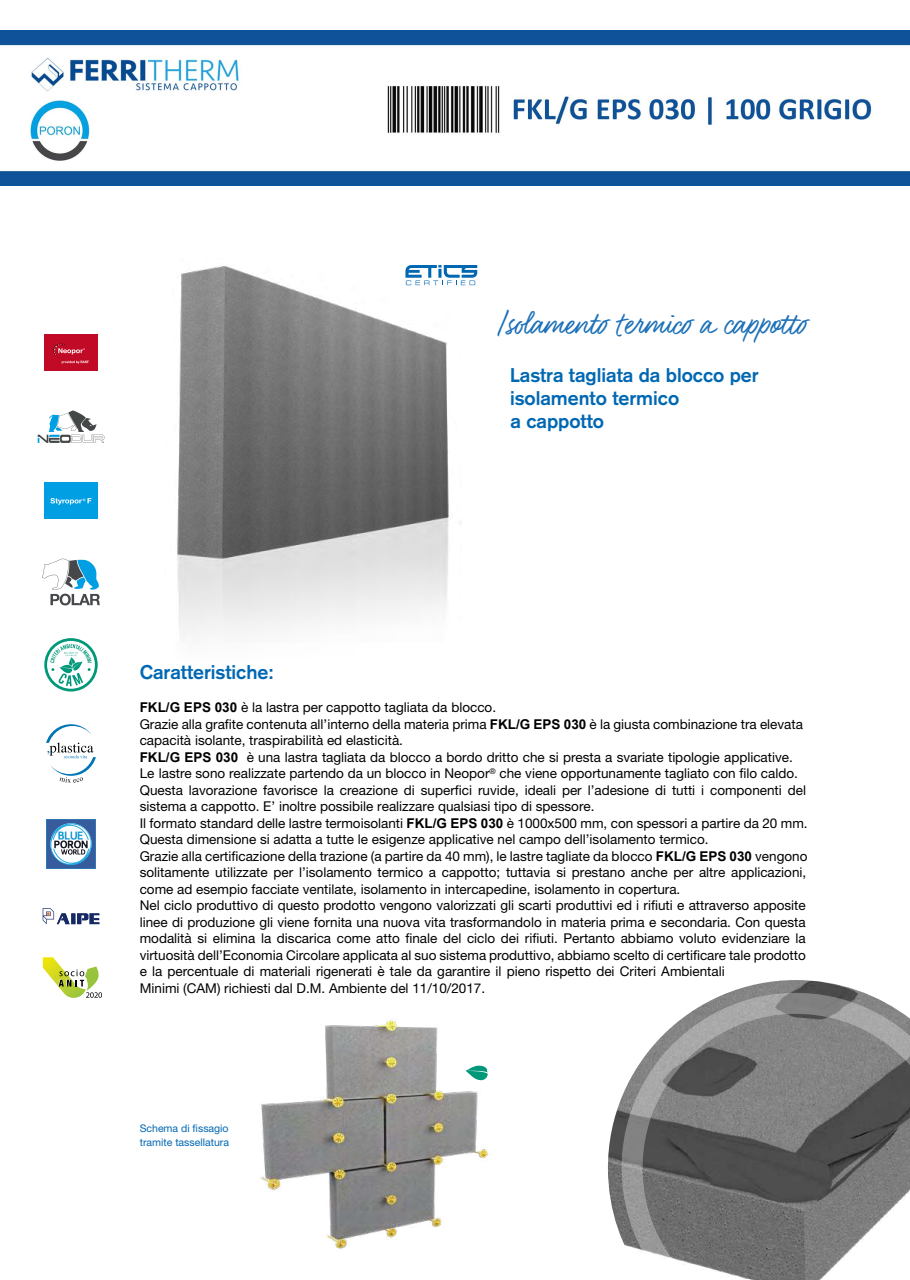
<style>
.page{position:relative;width:910px;height:1280px;background:#fff}
.page>*{position:absolute;margin:0;border:0;box-sizing:border-box;transform-origin:0 0}
.t1{font:37.5px "Felt That";color:#1d71b8}
.t2{font:700 19.5px/23.1px "Akzidenz Grotesk";color:#0068b3}
.t3{font:13.5px/16.5px "Helvetica Neue";color:#000}
.t4{font:10.5px/13.5px "Helvetica Neue";color:#0068b3}
.s1{font-family:"Arial";font-weight:700}
</style>
<div class="page">
<svg style="left:46px;top:819px;width:50px;height:50px"></svg>
<svg style="left:38px;top:410px;width:66px;height:33px"></svg>
<svg style="left:43px;top:957px;width:59px;height:41px"></svg>
<svg style="left:43px;top:908px;width:56px;height:16px"></svg>
<div style="left:44px;top:334px;width:54px;height:37px;background:#c10a25"></div>
<svg style="left:53px;top:344px;width:36px;height:20px"></svg>
<div style="left:44px;top:483px;width:54px;height:36px;background:#009fe3"></div>
<svg style="left:50px;top:498px;width:42px;height:7px"></svg>
<svg style="left:42px;top:559px;width:58px;height:46px"></svg>
<svg style="left:46px;top:639px;width:50px;height:51px"></svg>
<div style="left:44px;top:638px;width:54px;height:53px;border:3px solid #009879;border-radius:50%"></div>
<svg style="left:50px;top:644px;width:42px;height:42px"></svg>
<svg style="left:46px;top:724px;width:50px;height:59px"></svg>
<img style="left:608px;top:980px;width:257px;height:259px">
<svg style="left:622px;top:993px;width:288px;height:287px;background:#858585"></svg>
<img style="left:177px;top:266px;width:272px;height:370px">
<svg style="left:405px;top:265px;width:72px;height:20px"></svg>
<img style="left:261px;top:1019px;width:228px;height:230px">
<img style="left:0;top:31px;width:910px;height:154px">
<h1 class="t1" style="left:497px;top:300px;width:307px">Isolamento termico a cappotto</h1>
<h2 class="t2" style="left:510px;top:363px;width:250px">Lastra tagliata da blocco per isolamento termico<br>a cappotto</h2>
<h2 class="t2" style="left:140px;top:661px;width:136px">Caratteristiche:</h2>
<p class="t3" style="left:140px;top:699px;width:669px"><span class="s1">FKL/G EPS 030</span> è la lastra per cappotto tagliata da blocco.<br>Grazie alla grafite contenuta all’interno della materia prima <span class="s1">FKL/G EPS 030</span> è la giusta combinazione tra elevata capacità isolante, traspirabilità ed elasticità.<br><span class="s1">FKL/G EPS 030</span> è una lastra tagliata da blocco a bordo dritto che si presta a svariate tipologie applicative.<br>Le lastre sono realizzate partendo da un blocco in Neopor<sup>®</sup> che viene opportunamente tagliato con filo caldo.<br>Questa lavorazione favorisce la creazione di superfici ruvide, ideali per l’adesione di tutti i componenti del sistema a cappotto. E’ inoltre possibile realizzare qualsiasi tipo di spessore.<br>Il formato standard delle lastre termoisolanti <span class="s1">FKL/G EPS 030</span> è 1000x500 mm, con spessori a partire da 20 mm.<br>Questa dimensione si adatta a tutte le esigenze applicative nel campo dell’isolamento termico.<br>Grazie alla certificazione della trazione (a partire da 40 mm), le lastre tagliate da blocco <span class="s1">FKL/G EPS 030</span> vengono solitamente utilizzate per l’isolamento termico a cappotto; tuttavia si prestano anche per altre applicazioni, come ad esempio facciate ventilate, isolamento in intercapedine, isolamento in copertura.<br>Nel ciclo produttivo di questo prodotto vengono valorizzati gli scarti produttivi ed i rifiuti e attraverso apposite linee di produzione gli viene fornita una nuova vita trasformandolo in materia prima e secondaria. Con questa modalità si elimina la discarica come atto finale del ciclo dei rifiuti. Pertanto abbiamo voluto evidenziare la virtuosità dell’Economia Circolare applicata al suo sistema produttivo, abbiamo scelto di certificare tale prodotto e la percentuale di materiali rigenerati è tale da garantire il pieno rispetto dei Criteri Ambientali<br>Minimi (CAM) richiesti dal D.M. Ambiente del 11/10/2017.</p>
<p class="t4" style="left:140px;top:1121px;width:91px">Schema di fissagio tramite tassellatura</p>
</div>
